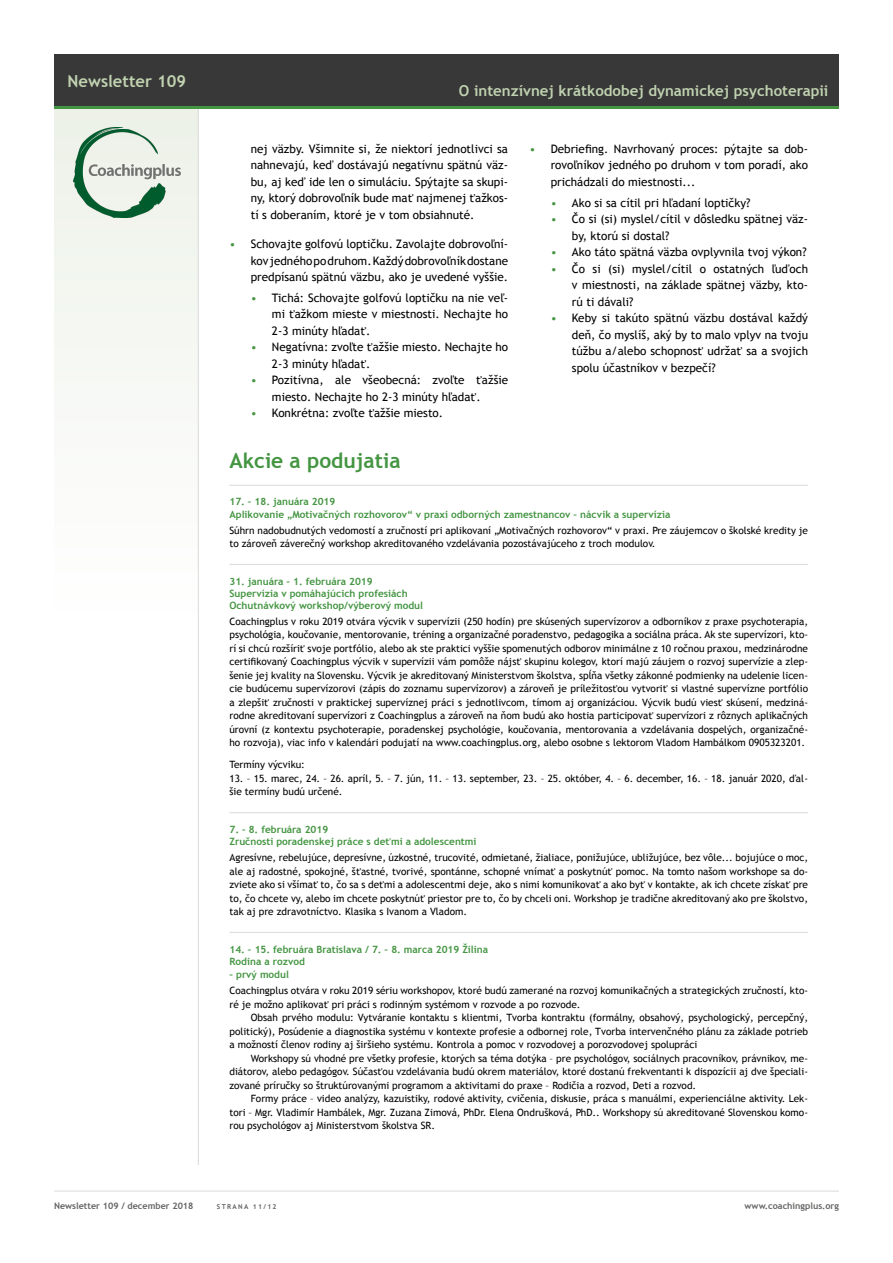
<style>
.page{position:relative;width:893px;height:1263px;background:#fff}
.page>*{position:absolute;margin:0;border:0;box-sizing:border-box;transform-origin:0 0}
.t1{font:700 21px "Trebuchet MS";color:#449542}
.t2{font:700 16.5px "Trebuchet MS";color:#c0d2b0}
.t3{font:700 15px "Trebuchet MS";color:#c0d2b0}
.t4{font:11.7px/16.5px "Trebuchet MS";color:#000;text-align:justify}
.t5{font:10.05px/13.5px "Trebuchet MS";color:#000;text-align:justify}
.t6{font:700 10.05px/12px "Trebuchet MS";color:#449542}
.t7{font:700 9px "Trebuchet MS";color:#636362}
.t8{font:700 6.75px "Trebuchet MS";letter-spacing:.2em;color:#636362}
.s1{color:#449542}
</style>
<div class="page">
<div style="left:54px;top:106px;width:145px;height:525px;background:#f7f9f5"></div>
<hr style="left:54px;top:1191px;width:785px;height:1px;background:#dadad9">
<hr style="left:198px;top:108px;width:1px;height:1057px;background:#dadad9">
<div style="left:54px;top:54px;width:785px;height:53px;background:#383838"></div>
<hr style="left:54px;top:106px;width:785px;height:3px;background:#449542">
<img style="left:74px;top:127px;width:106px;height:91px">
<hr style="left:229px;top:485px;width:579px;height:1px;background:#dadad9">
<hr style="left:229px;top:564px;width:579px;height:1px;background:#dadad9">
<hr style="left:229px;top:812px;width:579px;height:1px;background:#dadad9">
<hr style="left:229px;top:932px;width:579px;height:1px;background:#dadad9">
<h2 class="t2" style="left:68px;top:70px;width:120px">Newsletter 109</h2>
<h3 class="t3" style="left:459px;top:81px;width:371px">O intenzívnej krátkodobej dynamickej psychoterapii</h3>
<p class="t4" style="left:251px;top:141px;width:259px">nej väzby. Všimnite si, že niektorí jednotlivci sa nahnevajú, keď dostávajú negatívnu spätnú väz&shy;bu, aj keď ide len o simuláciu. Spýtajte sa skupi&shy;ny, ktorý dobrovoľník bude mať najmenej ťažkos&shy;tí s doberaním, ktoré je v tom obsiahnuté.</p>
<p class="t4" style="left:251px;top:236px;width:259px;text-indent:-21px"><span class="s1">•</span> Schovajte golfovú loptičku. Zavolajte dobrovoľní&shy;kov jedného po druhom. Každý dobrovoľník dostane predpísanú spätnú väzbu, ako je uvedené vyššie.</p>
<p class="t4" style="left:272px;top:290px;width:238px;text-indent:-21px"><span class="s1">•</span> Tichá: Schovajte golfovú loptičku na nie veľ&shy;mi ťažkom mieste v miestnosti. Nechajte ho 2-3 minúty hľadať.</p>
<p class="t4" style="left:272px;top:339px;width:238px;text-indent:-21px"><span class="s1">•</span> Negatívna: zvoľte ťažšie miesto. Nechajte ho<br>2-3 minúty hľadať.</p>
<p class="t4" style="left:251px;top:372px;width:259px;text-align:center"><span class="s1">•</span> Pozitívna, ale všeobecná: zvoľte ťažšie miesto. Nechajte ho 2-3 minúty hľadať.</p>
<p class="t4" style="left:251px;top:405px;width:194px"><span class="s1">•</span> Konkrétna: zvoľte ťažšie miesto.</p>
<p class="t4" style="left:551px;top:141px;width:259px;text-indent:-21px"><span class="s1">•</span> Debriefing. Navrhovaný proces: pýtajte sa dob&shy;rovoľníkov jedného po druhom v tom poradí, ako prichádzali do miestnosti...</p>
<p class="t4" style="left:551px;top:194px;width:201px"><span class="s1">•</span> Ako si sa cítil pri hľadaní loptičky?</p>
<p class="t4" style="left:572px;top:211px;width:238px;text-indent:-21px"><span class="s1">•</span> Čo si (si) myslel/cítil v dôsledku spätnej väz&shy;by, ktorú si dostal?</p>
<p class="t4" style="left:551px;top:244px;width:257px"><span class="s1">•</span> Ako táto spätná väzba ovplyvnila tvoj výkon?</p>
<p class="t4" style="left:572px;top:260px;width:238px;text-indent:-21px"><span class="s1">•</span> Čo si (si) myslel/cítil o ostatných ľuďoch v miestnosti, na základe spätnej väzby, kto&shy;rú ti dávali?</p>
<p class="t4" style="left:572px;top:310px;width:238px;text-indent:-21px"><span class="s1">•</span> Keby si takúto spätnú väzbu dostával každý deň, čo myslíš, aký by to malo vplyv na tvoju túžbu a/alebo schopnosť udržať sa a svojich spolu účastníkov v bezpečí?</p>
<h1 class="t1" style="left:229px;top:447px;width:173px">Akcie a podujatia</h1>
<p class="t6" style="left:229px;top:496px;width:442px">17. – 18. januára 2019<br>Aplikovanie „Motivačných rozhovorov“ v praxi odborných zamestnancov – nácvik a supervízia</p>
<p class="t5" style="left:229px;top:523px;width:580px">Súhrn nadobudnutých vedomostí a zručností pri aplikovaní „Motivačných rozhovorov“ v praxi. Pre záujemcov o školské kredity je to zároveň záverečný workshop akreditovaného vzdelávania pozostávajúceho z troch modulov.</p>
<p class="t6" style="left:229px;top:575px;width:195px">31. januára – 1. februára 2019<br>Supervízia v pomáhajúcich profesiách<br>Ochutnávkový workshop/výberový modul</p>
<p class="t5" style="left:229px;top:615px;width:580px">Coachingplus v roku 2019 otvára výcvik v supervízii (250 hodín) pre skúsených supervízorov a odborníkov z praxe psychoterapia, psychológia, koučovanie, mentorovanie, tréning a organizačné poradenstvo, pedagogika a sociálna práca. Ak ste supervízori, kto&shy;rí si chcú rozšíriť svoje portfólio, alebo ak ste praktici vyššie spomenutých odborov minimálne z 10 ročnou praxou, medzinárodne certifikovaný Coachingplus výcvik v supervízii vám pomôže nájsť skupinu kolegov, ktorí majú záujem o rozvoj supervízie a zlep&shy;šenie jej kvality na Slovensku. Výcvik je akreditovaný Ministerstvom školstva, spĺňa všetky zákonné podmienky na udelenie licen&shy;cie budúcemu supervízorovi (zápis do zoznamu supervízorov) a zároveň je príležitosťou vytvoriť si vlastné supervízne portfólio a zlepšiť zručnosti v praktickej supervíznej práci s jednotlivcom, tímom aj organizáciou. Výcvik budú viesť skúsení, medziná&shy;rodne akreditovaní supervízori z Coachingplus a zároveň na ňom budú ako hostia participovať supervízori z rôznych aplikačných úrovní (z kontextu psychoterapie, poradenskej psychológie, koučovania, mentorovania a vzdelávania dospelých, organizačné&shy;ho rozvoja), viac info v kalendári podujatí na www.coachingplus.org, alebo osobne s lektorom Vladom Hambálkom 0905323201.</p>
<p class="t5" style="left:229px;top:758px;width:77px">Termíny výcviku:</p>
<p class="t5" style="left:229px;top:772px;width:580px">13. – 15. marec, 24. – 26. apríl, 5. – 7. jún, 11. – 13. september, 23. – 25. október, 4. – 6. december, 16. – 18. január 2020, ďal&shy;šie termíny budú určené.</p>
<p class="t6" style="left:229px;top:823px;width:249px">7. – 8. februára 2019<br>Zručnosti poradenskej práce s deťmi a adolescentmi</p>
<p class="t5" style="left:229px;top:851px;width:580px">Agresívne, rebelujúce, depresívne, úzkostné, trucovité, odmietané, žialiace, ponižujúce, ubližujúce, bez vôle... bojujúce o moc, ale aj radostné, spokojné, šťastné, tvorivé, spontánne, schopné vnímať a poskytnúť pomoc. Na tomto našom workshope sa do&shy;zviete ako si všímať to, čo sa s deťmi a adolescentmi deje, ako s nimi komunikovať a ako byť v kontakte, ak ich chcete získať pre to, čo chcete vy, alebo im chcete poskytnúť priestor pre to, čo by chceli oni. Workshop je tradične akreditovaný ako pre školstvo, tak aj pre zdravotníctvo. Klasika s Ivanom a Vladom.</p>
<p class="t6" style="left:229px;top:943px;width:260px">14. – 15. februára Bratislava / 7. – 8. marca 2019 Žilina<br>Rodina a rozvod</p>
<p class="t6" style="left:229px;top:969px;width:61px">– prvý modul</p>
<p class="t5" style="left:229px;top:984px;width:580px">Coachingplus otvára v roku 2019 sériu workshopov, ktoré budú zamerané na rozvoj komunikačných a strategických zručností, kto&shy;ré je možno aplikovať pri práci s rodinným systémom v rozvode a po rozvode.</p>
<p class="t5" style="left:229px;top:1011px;width:580px;text-indent:21px">Obsah prvého modulu: Vytváranie kontaktu s klientmi, Tvorba kontraktu (formálny, obsahový, psychologický, percepčný, politický), Posúdenie a diagnostika systému v kontexte profesie a odbornej role, Tvorba intervenčného plánu za základe potrieb a možností členov rodiny aj širšieho systému. Kontrola a pomoc v rozvodovej a porozvodovej spolupráci</p>
<p class="t5" style="left:229px;top:1051px;width:580px;text-indent:21px">Workshopy sú vhodné pre všetky profesie, ktorých sa téma dotýka – pre psychológov, sociálnych pracovníkov, právnikov, me&shy;diátorov, alebo pedagógov. Súčasťou vzdelávania budú okrem materiálov, ktoré dostanú frekventanti k dispozícii aj dve špeciali&shy;zované príručky so štruktúrovanými programom a aktivitami do praxe – Rodičia a rozvod, Deti a rozvod.</p>
<p class="t5" style="left:229px;top:1092px;width:580px;text-indent:21px">Formy práce – video analýzy, kazuistiky, rodové aktivity, cvičenia, diskusie, práca s manuálmi, experienciálne aktivity. Lek&shy;tori – Mgr. Vladimír Hambálek, Mgr. Zuzana Zimová, PhDr. Elena Ondrušková, PhD.. Workshopy sú akreditované Slovenskou komo&shy;rou psychológov aj Ministerstvom školstva SR.</p>
<p class="t7" style="left:54px;top:1200px;width:141px">Newsletter 109 / december 2018</p>
<p class="t8" style="left:217px;top:1202px;width:61px">STRANA 11/12</p>
<p class="t7" style="left:745px;top:1200px;width:96px">www.coachingplus.org</p>
</div>
